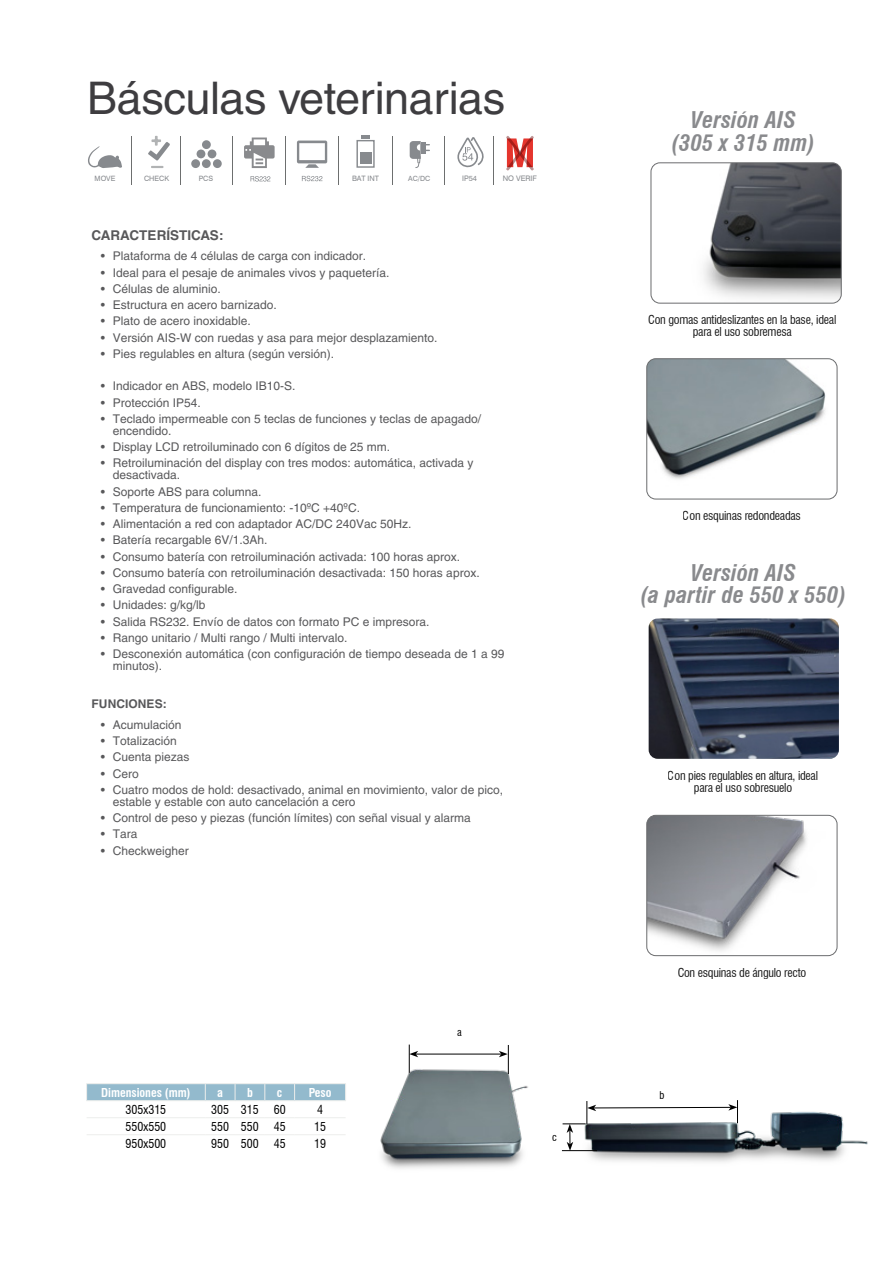
<style>
.page{position:relative;width:893px;height:1263px;background:#fff}
.page>*{position:absolute;margin:0;border:0;box-sizing:border-box;transform-origin:0 0}
.TITULARS_PAGS_A{font:45px "Helvetica LT Std";letter-spacing:-.01em;color:#3e3d40}
.títols_ok{font:italic 700 condensed 22.5px "Swiss 721 BT";letter-spacing:.005em;color:#898a8d}
.títols_ok-2{font:700 13.5px "Helvetica LT Std";letter-spacing:.005em;color:#58585a}
.t1{font:12px/12px "Helvetica LT Std";color:#58585a}
.TEXT_TAULES{font:condensed 12px/12px "Swiss 721 BT";letter-spacing:-.02em;color:#000;text-align:center}
.dimensiones{font:700 condensed 12px "Swiss 721 BT";letter-spacing:-.005em;color:#fff}
.TEXT_TAULES-2{font:condensed 12px "Swiss 721 BT";color:#000}
.títols_ok-3{font:700 12px "Helvetica LT Std";letter-spacing:.005em;color:#58585a}
.LLETRES_COTES{font:condensed 10.5px "Swiss 721 BT";color:#000}
.t2{font:7.65px "Swiss 721 BT";color:#878a8e}
.t3{font:7.35px "Swiss 721 BT";color:#878a8e}
.t4{font:7.2px "Swiss 721 BT";color:#878a8e}
</style>
<div class="page">
<svg style="left:88px;top:146px;width:34px;height:22px"></svg>
<hr style="left:131px;top:136px;width:1px;height:49px;background:#6d6f6f">
<svg style="left:148px;top:136px;width:22px;height:32px"></svg>
<hr style="left:180px;top:136px;width:1px;height:49px;background:#6d6f6f">
<div style="left:202px;top:140px;width:9px;height:9px;background:#878a8e;border-radius:50%"></div>
<div style="left:197px;top:150px;width:8px;height:8px;background:#878a8e;border-radius:50%"></div>
<div style="left:208px;top:150px;width:8px;height:8px;background:#878a8e;border-radius:50%"></div>
<div style="left:202px;top:159px;width:9px;height:9px;background:#878a8e;border-radius:50%"></div>
<div style="left:191px;top:159px;width:9px;height:9px;background:#878a8e;border-radius:50%"></div>
<div style="left:213px;top:159px;width:9px;height:9px;background:#878a8e;border-radius:50%"></div>
<hr style="left:233px;top:136px;width:1px;height:49px;background:#6d6f6f">
<svg style="left:250px;top:176px;width:20px;height:6px"></svg>
<svg style="left:244px;top:138px;width:31px;height:30px"></svg>
<hr style="left:285px;top:136px;width:1px;height:49px;background:#6d6f6f">
<svg style="left:302px;top:176px;width:20px;height:5px"></svg>
<svg style="left:297px;top:141px;width:30px;height:27px"></svg>
<hr style="left:338px;top:136px;width:1px;height:49px;background:#6d6f6f">
<div style="left:356px;top:140px;width:19px;height:28px;border:1px solid #878a8e"></div>
<hr style="left:360px;top:152px;width:11px;height:4px;background:#878a8e">
<hr style="left:360px;top:156px;width:11px;height:4px;background:#878a8e">
<svg style="left:360px;top:161px;width:11px;height:3px"></svg>
<svg style="left:361px;top:135px;width:9px;height:4px"></svg>
<hr style="left:392px;top:136px;width:1px;height:49px;background:#6d6f6f">
<svg style="left:410px;top:141px;width:20px;height:27px"></svg>
<hr style="left:444px;top:136px;width:1px;height:49px;background:#6d6f6f">
<svg style="left:457px;top:137px;width:27px;height:31px"></svg>
<hr style="left:493px;top:136px;width:1px;height:49px;background:#6d6f6f">
<svg style="left:506px;top:136px;width:28px;height:35px"></svg>
<img style="left:649px;top:618px;width:190px;height:141px">
<img style="left:647px;top:359px;width:190px;height:140px">
<div style="left:646px;top:358px;width:191px;height:141px;border:1px solid #6b6c6e;border-radius:9px"></div>
<img style="left:648px;top:815px;width:189px;height:141px">
<div style="left:646px;top:815px;width:191px;height:141px;border:1px solid #6b6c6e;border-radius:9px"></div>
<img style="left:651px;top:163px;width:190px;height:140px">
<div style="left:651px;top:162px;width:191px;height:141px;border:1px solid #6b6c6e;border-radius:9px"></div>
<hr style="left:86px;top:1083px;width:119px;height:1px;background:#edeeec">
<hr style="left:205px;top:1083px;width:30px;height:1px;background:#edeeec">
<hr style="left:235px;top:1083px;width:30px;height:1px;background:#edeeec">
<hr style="left:265px;top:1083px;width:30px;height:1px;background:#edeeec">
<hr style="left:295px;top:1083px;width:51px;height:1px;background:#edeeec">
<svg style="left:86px;top:1084px;width:260px;height:17px;background:#9abecf"></svg>
<hr style="left:87px;top:1117px;width:118px;height:1px;background:#edeeec">
<hr style="left:205px;top:1117px;width:30px;height:1px;background:#edeeec">
<hr style="left:235px;top:1117px;width:30px;height:1px;background:#edeeec">
<hr style="left:265px;top:1117px;width:30px;height:1px;background:#edeeec">
<hr style="left:295px;top:1117px;width:51px;height:1px;background:#edeeec">
<hr style="left:87px;top:1134px;width:118px;height:1px;background:#edeeec">
<hr style="left:205px;top:1134px;width:30px;height:1px;background:#edeeec">
<hr style="left:235px;top:1134px;width:30px;height:1px;background:#edeeec">
<hr style="left:265px;top:1134px;width:30px;height:1px;background:#edeeec">
<hr style="left:295px;top:1134px;width:51px;height:1px;background:#edeeec">
<img style="left:380px;top:1044px;width:183px;height:125px">
<hr style="left:416px;top:1054px;width:85px;height:1px;background:#000">
<svg style="left:409px;top:1044px;width:9px;height:29px"></svg>
<svg style="left:499px;top:1045px;width:10px;height:29px"></svg>
<img style="left:568px;top:1111px;width:300px;height:51px">
<hr style="left:562px;top:1150px;width:35px;height:1px;background:#000">
<svg style="left:563px;top:1100px;width:175px;height:51px"></svg>
<p class="TITULARS_PAGS_A" style="left:87px;top:72px;width:419px">Básculas veterinarias</p>
<p class="t3" style="left:95px;top:174px;width:22px">MOVE</p>
<p class="t3" style="left:144px;top:174px;width:27px">CHECK</p>
<p class="t3" style="left:199px;top:174px;width:16px">PCS</p>
<p class="t3" style="left:352px;top:174px;width:29px">BAT INT</p>
<p class="t4" style="left:408px;top:174px;width:23px">AC/DC</p>
<p class="t2" style="left:462px;top:174px;width:17px">IP54</p>
<p class="t2" style="left:503px;top:174px;width:36px">NO VERIF</p>
<p class="títols_ok-2" style="left:92px;top:227px;width:134px">CARACTERÍSTICAS:</p>
<p class="t1" style="left:101px;top:250px;width:267px">• Plataforma de 4 células de carga con indicador.</p>
<p class="t1" style="left:101px;top:266px;width:290px">• Ideal para el pesaje de animales vivos y paquetería.</p>
<p class="t1" style="left:101px;top:283px;width:122px">• Células de aluminio.</p>
<p class="t1" style="left:101px;top:299px;width:178px">• Estructura en acero barnizado.</p>
<p class="t1" style="left:101px;top:315px;width:152px">• Plato de acero inoxidable.</p>
<p class="t1" style="left:101px;top:331px;width:338px">• Versión AIS-W con ruedas y asa para mejor desplazamiento.</p>
<p class="t1" style="left:101px;top:348px;width:235px">• Pies regulables en altura (según versión).</p>
<p class="t1" style="left:101px;top:380px;width:196px">• Indicador en ABS, modelo IB10-S.</p>
<p class="t1" style="left:101px;top:396px;width:102px">• Protección IP54.</p>
<p class="t1" style="left:113px;top:413px;width:370px;text-indent:-12px">• Teclado impermeable con 5 teclas de funciones y teclas de apagado/ encendido.</p>
<p class="t1" style="left:101px;top:441px;width:291px">• Display LCD retroiluminado con 6 dígitos de 25 mm.</p>
<p class="t1" style="left:113px;top:457px;width:362px;text-indent:-12px">• Retroiluminación del display con tres modos: automática, activada y desactivada.</p>
<p class="t1" style="left:101px;top:485px;width:162px">• Soporte ABS para columna.</p>
<p class="t1" style="left:101px;top:502px;width:261px">• Temperatura de funcionamiento: -10ºC +40ºC.</p>
<p class="t1" style="left:101px;top:518px;width:312px">• Alimentación a red con adaptador AC/DC 240Vac 50Hz.</p>
<p class="t1" style="left:101px;top:534px;width:168px">• Batería recargable 6V/1.3Ah.</p>
<p class="t1" style="left:101px;top:550px;width:361px">• Consumo batería con retroiluminación activada: 100 horas aprox.</p>
<p class="t1" style="left:101px;top:567px;width:380px">• Consumo batería con retroiluminación desactivada: 150 horas aprox.</p>
<p class="t1" style="left:101px;top:583px;width:138px">• Gravedad configurable.</p>
<p class="t1" style="left:101px;top:599px;width:106px">• Unidades: g/kg/lb</p>
<p class="t1" style="left:101px;top:615px;width:330px">• Salida RS232. Envío de datos con formato PC e impresora.</p>
<p class="t1" style="left:101px;top:632px;width:248px">• Rango unitario / Multi rango / Multi intervalo.</p>
<p class="t1" style="left:113px;top:648px;width:393px;text-indent:-12px">• Desconexión automática (con configuración de tiempo deseada de 1 a 99 minutos).</p>
<p class="títols_ok-3" style="left:92px;top:697px;width:77px">FUNCIONES:</p>
<p class="t1" style="left:101px;top:718px;width:82px">• Acumulación</p>
<p class="t1" style="left:101px;top:735px;width:78px">• Totalización</p>
<p class="t1" style="left:101px;top:751px;width:90px">• Cuenta piezas</p>
<p class="t1" style="left:101px;top:767px;width:40px">• Cero</p>
<p class="t1" style="left:113px;top:783px;width:392px;text-indent:-12px">• Cuatro modos de hold: desactivado, animal en movimiento, valor de pico, estable y estable con auto cancelación a cero</p>
<p class="t1" style="left:101px;top:812px;width:372px">• Control de peso y piezas (función límites) con señal visual y alarma</p>
<p class="t1" style="left:101px;top:828px;width:38px">• Tara</p>
<p class="t1" style="left:101px;top:844px;width:90px">• Checkweigher</p>
<p class="dimensiones" style="left:101px;top:1085px;width:91px">Dimensiones (mm)</p>
<p class="dimensiones" style="left:217px;top:1085px;width:7px">a</p>
<p class="dimensiones" style="left:247px;top:1085px;width:7px">b</p>
<p class="dimensiones" style="left:277px;top:1085px;width:7px">c</p>
<p class="dimensiones" style="left:309px;top:1085px;width:24px">Peso</p>
<p class="TEXT_TAULES-2" style="left:126px;top:1102px;width:42px">305x315</p>
<p class="TEXT_TAULES" style="left:211px;top:1103px;width:19px">305</p>
<p class="TEXT_TAULES" style="left:241px;top:1103px;width:19px">315</p>
<p class="TEXT_TAULES" style="left:274px;top:1103px;width:13px">60</p>
<p class="TEXT_TAULES" style="left:317px;top:1103px;width:7px">4</p>
<p class="TEXT_TAULES-2" style="left:126px;top:1119px;width:42px">550x550</p>
<p class="TEXT_TAULES" style="left:211px;top:1120px;width:19px">550</p>
<p class="TEXT_TAULES" style="left:241px;top:1120px;width:19px">550</p>
<p class="TEXT_TAULES" style="left:274px;top:1120px;width:13px">45</p>
<p class="TEXT_TAULES" style="left:314px;top:1120px;width:13px">15</p>
<p class="TEXT_TAULES-2" style="left:126px;top:1136px;width:42px">950x500</p>
<p class="TEXT_TAULES" style="left:211px;top:1137px;width:19px">950</p>
<p class="TEXT_TAULES" style="left:241px;top:1137px;width:19px">500</p>
<p class="TEXT_TAULES" style="left:274px;top:1137px;width:13px">45</p>
<p class="TEXT_TAULES" style="left:314px;top:1137px;width:13px">19</p>
<p class="LLETRES_COTES" style="left:457px;top:1026px;width:6px">a</p>
<p class="LLETRES_COTES" style="left:552px;top:1131px;width:6px">c</p>
<p class="títols_ok" style="left:691px;top:106px;width:107px">Versión AIS</p>
<p class="títols_ok" style="left:672px;top:129px;width:145px">(305 x 315 mm)</p>
<p class="TEXT_TAULES" style="left:648px;top:313px;width:190px">Con gomas antideslizantes en la base, ideal para el uso sobremesa</p>
<p class="TEXT_TAULES" style="left:683px;top:510px;width:119px">Con esquinas redondeadas</p>
<p class="títols_ok" style="left:691px;top:559px;width:107px">Versión AIS</p>
<p class="títols_ok" style="left:641px;top:581px;width:207px">(a partir de 550 x 550)</p>
<p class="TEXT_TAULES" style="left:668px;top:770px;width:152px">Con pies regulables en altura, ideal para el uso sobresuelo</p>
<p class="TEXT_TAULES" style="left:677px;top:966px;width:130px">Con esquinas de ángulo recto</p>
<p class="LLETRES_COTES" style="left:659px;top:1088px;width:7px">b</p>
</div>
